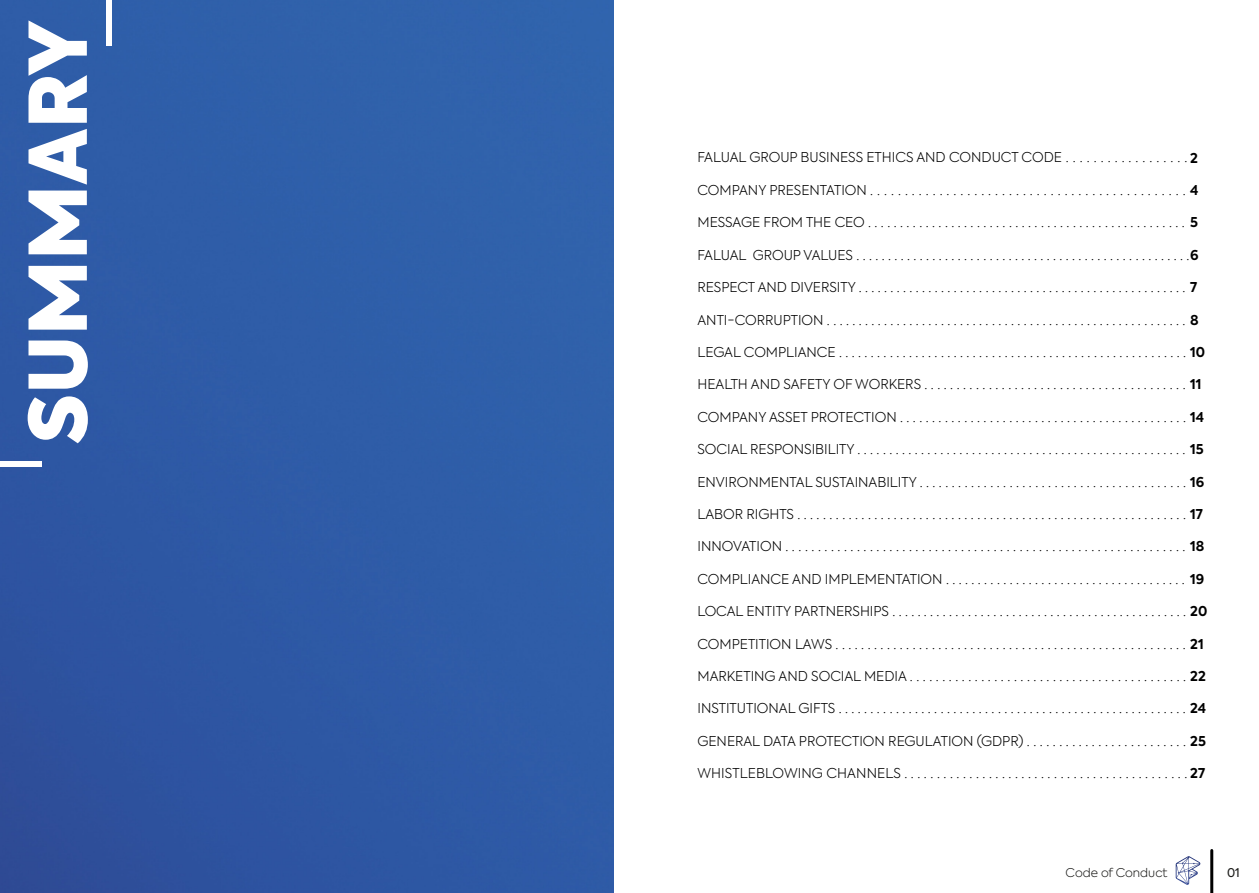
<style>
.page{position:relative;width:1259px;height:893px;background:#fff}
.page>*{position:absolute;margin:0;border:0;box-sizing:border-box;transform-origin:0 0}
.t1{font:900 78.9px "Axiforma";color:#fff}
.t2{font:300 13.5px "Axiforma";color:#000}
.t3{font:300 12px "Axiforma";color:#1d1d1b}
.t4{font:12px "Axiforma";color:#1d1d1b}
.s1{font-weight:700}
</style>
<div class="page">
<img style="left:0;top:0;width:613px;height:868px">
<div style="left:106px;top:0;width:5px;height:46px;background:#fff"></div>
<div style="left:0;top:462px;width:42px;height:5px;background:#fff"></div>
<hr style="left:1210px;top:850px;width:3px;height:43px;background:#000">
<img style="left:0;top:868px;width:1214px;height:25px">
<svg style="left:1175px;top:856px;width:25px;height:29px"></svg>
<h1 class="t1" style="left:2px;top:444px;width:426px;rotate:-90deg">SUMMARY</h1>
<p class="t2" style="left:697px;top:149px;width:502px">FALUAL GROUP BUSINESS ETHICS AND CONDUCT CODE . . . . . . . . . . . . . . . . . . <span class="s1">2</span></p>
<p class="t2" style="left:697px;top:181px;width:502px">COMPANY PRESENTATION . . . . . . . . . . . . . . . . . . . . . . . . . . . . . . . . . . . . . . . . . . . . . . <span class="s1">4</span></p>
<p class="t2" style="left:697px;top:214px;width:502px">MESSAGE FROM THE CEO . . . . . . . . . . . . . . . . . . . . . . . . . . . . . . . . . . . . . . . . . . . . . . . . . . <span class="s1">5</span></p>
<p class="t2" style="left:697px;top:246px;width:503px">FALUAL GROUP VALUES . . . . . . . . . . . . . . . . . . . . . . . . . . . . . . . . . . . . . . . . . . . . . . . . . . . . .<span class="s1">6</span></p>
<p class="t2" style="left:697px;top:279px;width:501px">RESPECT AND DIVERSITY . . . . . . . . . . . . . . . . . . . . . . . . . . . . . . . . . . . . . . . . . . . . . . . . . . . . <span class="s1">7</span></p>
<p class="t2" style="left:697px;top:311px;width:503px">ANTI-CORRUPTION . . . . . . . . . . . . . . . . . . . . . . . . . . . . . . . . . . . . . . . . . . . . . . . . . . . . . . . . . <span class="s1">8</span></p>
<p class="t2" style="left:697px;top:343px;width:509px">LEGAL COMPLIANCE . . . . . . . . . . . . . . . . . . . . . . . . . . . . . . . . . . . . . . . . . . . . . . . . . . . . . . . <span class="s1">10</span></p>
<p class="t2" style="left:697px;top:376px;width:505px">HEALTH AND SAFETY OF WORKERS . . . . . . . . . . . . . . . . . . . . . . . . . . . . . . . . . . . . . . . . . <span class="s1">11</span></p>
<p class="t2" style="left:697px;top:408px;width:508px">COMPANY ASSET PROTECTION . . . . . . . . . . . . . . . . . . . . . . . . . . . . . . . . . . . . . . . . . . . . . <span class="s1">14</span></p>
<p class="t2" style="left:697px;top:441px;width:508px">SOCIAL RESPONSIBILITY . . . . . . . . . . . . . . . . . . . . . . . . . . . . . . . . . . . . . . . . . . . . . . . . . . . . <span class="s1">15</span></p>
<p class="t2" style="left:697px;top:473px;width:508px">ENVIRONMENTAL SUSTAINABILITY . . . . . . . . . . . . . . . . . . . . . . . . . . . . . . . . . . . . . . . . . . <span class="s1">16</span></p>
<p class="t2" style="left:697px;top:505px;width:507px">LABOR RIGHTS . . . . . . . . . . . . . . . . . . . . . . . . . . . . . . . . . . . . . . . . . . . . . . . . . . . . . . . . . . . . . <span class="s1">17</span></p>
<p class="t2" style="left:697px;top:538px;width:508px">INNOVATION . . . . . . . . . . . . . . . . . . . . . . . . . . . . . . . . . . . . . . . . . . . . . . . . . . . . . . . . . . . . . . <span class="s1">18</span></p>
<p class="t2" style="left:697px;top:570px;width:508px">COMPLIANCE AND IMPLEMENTATION . . . . . . . . . . . . . . . . . . . . . . . . . . . . . . . . . . . . . . <span class="s1">19</span></p>
<p class="t2" style="left:697px;top:603px;width:511px">LOCAL ENTITY PARTNERSHIPS . . . . . . . . . . . . . . . . . . . . . . . . . . . . . . . . . . . . . . . . . . . . . . . <span class="s1">20</span></p>
<p class="t2" style="left:697px;top:635px;width:508px">COMPETITION LAWS . . . . . . . . . . . . . . . . . . . . . . . . . . . . . . . . . . . . . . . . . . . . . . . . . . . . . . . <span class="s1">21</span></p>
<p class="t2" style="left:697px;top:667px;width:510px">MARKETING AND SOCIAL MEDIA . . . . . . . . . . . . . . . . . . . . . . . . . . . . . . . . . . . . . . . . . . . <span class="s1">22</span></p>
<p class="t2" style="left:697px;top:700px;width:510px">INSTITUTIONAL GIFTS . . . . . . . . . . . . . . . . . . . . . . . . . . . . . . . . . . . . . . . . . . . . . . . . . . . . . . . <span class="s1">24</span></p>
<p class="t2" style="left:697px;top:732px;width:510px">GENERAL DATA PROTECTION REGULATION (GDPR) . . . . . . . . . . . . . . . . . . . . . . . . . <span class="s1">25</span></p>
<p class="t2" style="left:697px;top:765px;width:509px">WHISTLEBLOWING CHANNELS . . . . . . . . . . . . . . . . . . . . . . . . . . . . . . . . . . . . . . . . . . . . <span class="s1">27</span></p>
<p class="t3" style="left:1065px;top:865px;width:103px">Code of Conduct</p>
<p class="t4" style="left:1227px;top:865px;width:14px">01</p>
</div>
